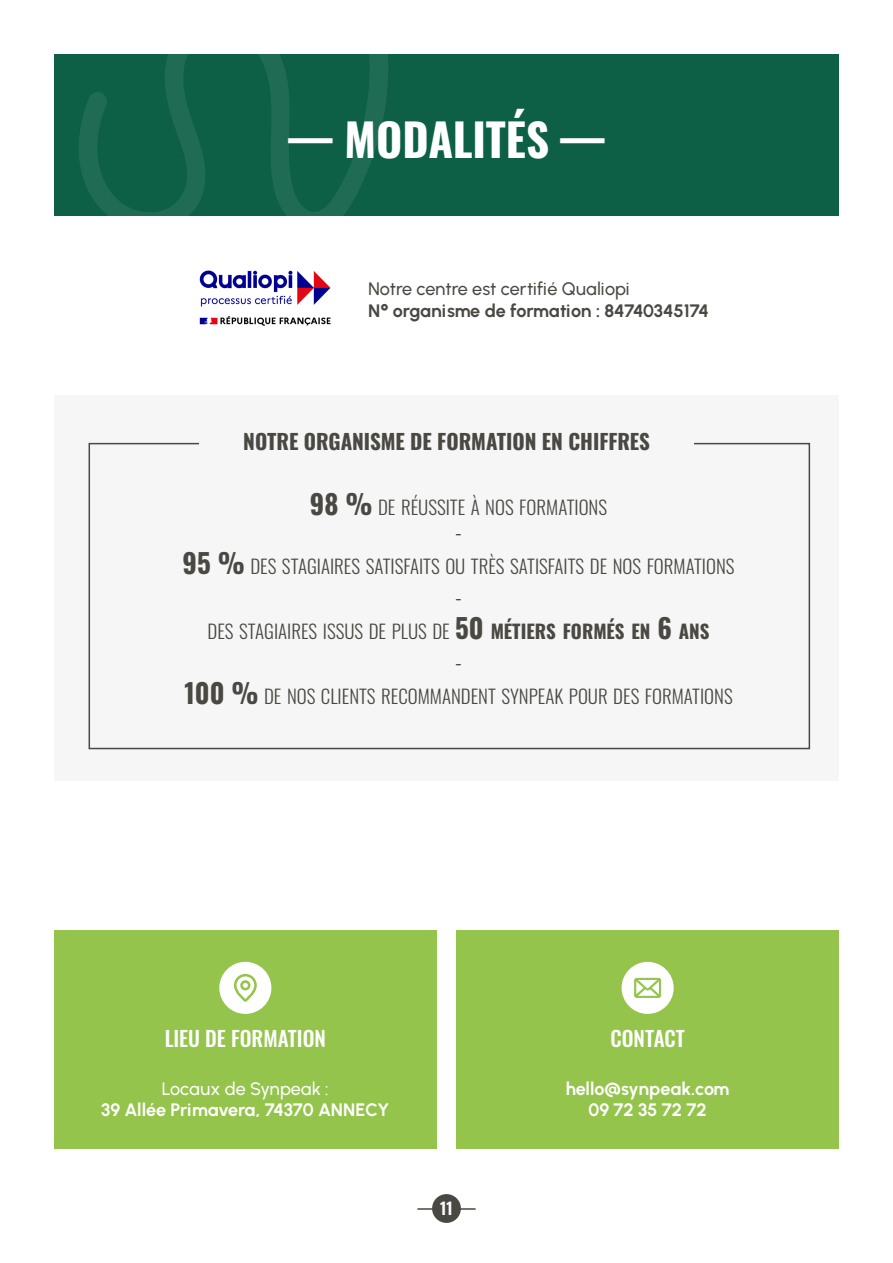
<style>
.page{position:relative;width:893px;height:1263px;background:#fff}
.page>*{position:absolute;margin:0;border:0;box-sizing:border-box;transform-origin:0 0}
.t1{font:700 45px "Oswald";color:#fff}
.t2{font:300 22.5px "Oswald";color:#494843}
.t3{font:700 21px "Oswald";color:#494843}
.t4{font:500 21px "Oswald";color:#fff}
.t5{font:300 18.9px "Oswald";color:#494843}
.t6{font:700 18px/21.6px "Urbanist";color:#494843}
.t7{font:700 18px "Urbanist";letter-spacing:-.005em;color:#fff}
.t8{font:500 18px "Urbanist";letter-spacing:-.01em;color:#fff}
.t9{font:600 16.5px "Oswald";color:#fff}
.s1{font-weight:500}
.s2{font-weight:700;font-size:27px}
.s3{font-weight:700}
</style>
<div class="page">
<hr style="left:417px;top:1208px;width:59px;height:2px;background:#494843">
<div style="left:432px;top:1194px;width:29px;height:29px;background:#494843;border-radius:50%"></div>
<div style="left:54px;top:54px;width:785px;height:161px;background:#0d5f46"></div>
<svg style="left:74px;top:54px;width:316px;height:162px"></svg>
<div style="left:54px;top:930px;width:383px;height:218px;background:#94c44c"></div>
<div style="left:456px;top:930px;width:383px;height:218px;background:#94c44c"></div>
<div style="left:219px;top:962px;width:52px;height:52px;background:#fff;border-radius:50%"></div>
<svg style="left:234px;top:973px;width:23px;height:29px"></svg>
<div style="left:622px;top:962px;width:52px;height:52px;background:#fff;border-radius:50%"></div>
<img style="left:199px;top:270px;width:132px;height:56px">
<div style="left:54px;top:395px;width:785px;height:386px;background:#f6f6f6"></div>
<div style="left:89px;top:443px;width:721px;height:306px;border:2px solid #494843"></div>
<div style="left:199px;top:424px;width:495px;height:39px;background:#f6f6f6"></div>
<svg style="left:634px;top:977px;width:27px;height:21px"></svg>
<p class="t1" style="left:288px;top:100px;width:318px">— MODALITÉS —</p>
<p class="t6" style="left:368px;top:278px;width:342px"><span class="s1">Notre centre est certifié Qualiopi<br></span>N° organisme de formation : 84740345174</p>
<p class="t3" style="left:243px;top:422px;width:408px">NOTRE ORGANISME DE FORMATION EN CHIFFRES</p>
<p class="t5" style="left:310px;top:490px;width:299px"><span class="s2">98 %</span> DE RÉUSSITE À NOS FORMATIONS</p>
<p class="t2" style="left:455px;top:513px;width:8px">-</p>
<p class="t5" style="left:183px;top:550px;width:553px"><span class="s2">95 %</span> DES STAGIAIRES SATISFAITS OU TRÈS SATISFAITS DE NOS FORMATIONS</p>
<p class="t2" style="left:455px;top:578px;width:8px">-</p>
<p class="t5" style="left:208px;top:615px;width:503px">DES STAGIAIRES ISSUS DE PLUS DE <span class="s2">50</span> <span class="s3">MÉTIERS FORMÉS EN</span> <span class="s2">6</span> <span class="s3">ANS</span></p>
<p class="t2" style="left:455px;top:642px;width:8px">-</p>
<p class="t5" style="left:184px;top:679px;width:550px"><span class="s2">100 %</span> DE NOS CLIENTS RECOMMANDENT SYNPEAK POUR DES FORMATIONS</p>
<p class="t4" style="left:165px;top:1019px;width:163px">LIEU DE FORMATION</p>
<p class="t8" style="left:162px;top:1078px;width:168px">Locaux de Synpeak :</p>
<p class="t7" style="left:101px;top:1099px;width:290px">39 Allée Primavera, 74370 ANNECY</p>
<p class="t9" style="left:440px;top:1194px;width:14px">11</p>
<p class="t4" style="left:610px;top:1019px;width:76px">CONTACT</p>
<p class="t7" style="left:566px;top:1078px;width:165px">hello@synpeak.com</p>
<p class="t7" style="left:589px;top:1099px;width:120px">09 72 35 72 72</p>
</div>
